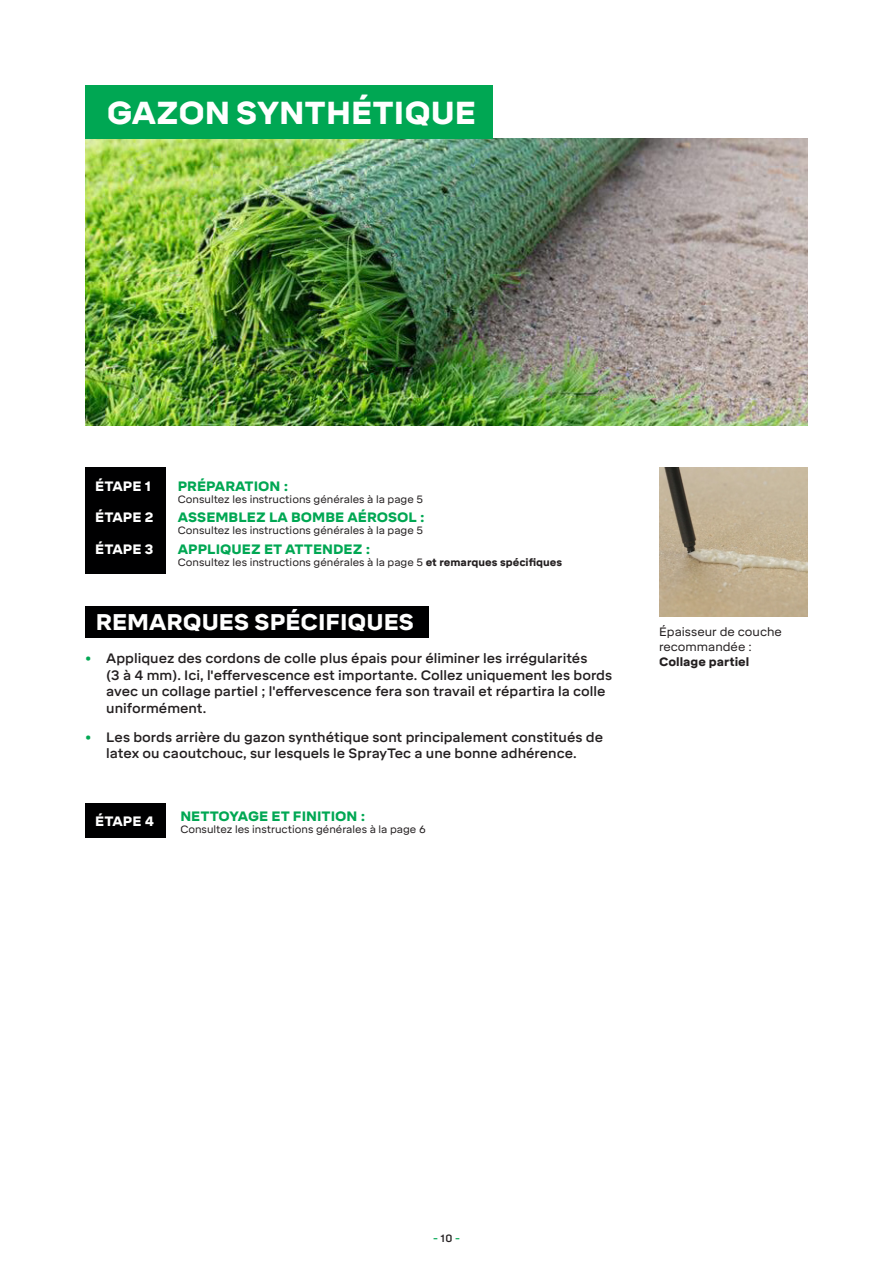
<style>
.page{position:relative;width:893px;height:1263px;background:#fff}
.page>*{position:absolute;margin:0;border:0;box-sizing:border-box;transform-origin:0 0}
.t1{font:900 31.5px "Mikro";color:#fff}
.t2{font:900 22.5px "Mikro";color:#fff}
.t3{font:500 13.5px/16.5px "Mikro";color:#231f20}
.Body_Tekst{font:900 13.5px "Mikro";color:#00a753}
.Body_Tekst-2{font:900 13.5px "Mikro";color:#fff}
.Body_Tekst-3{font:12px/15px "Mikro";color:#231f20}
.Body_Tekst-4{font:10.5px "Mikro";color:#231f20}
.t4{font:500 10.5px "Mikro";color:#00a753}
.s1{font-weight:900}
.s2{color:#00a753}
.s3{color:#231f20}
</style>
<div class="page">
<div style="left:85px;top:606px;width:344px;height:32px;background:#000001"></div>
<img style="left:85px;top:138px;width:723px;height:287px">
<img style="left:659px;top:468px;width:149px;height:149px">
<div style="left:85px;top:85px;width:408px;height:53px;background:#00a753"></div>
<div style="left:85px;top:468px;width:81px;height:106px;background:#000001"></div>
<div style="left:85px;top:803px;width:81px;height:34px;background:#000001"></div>
<h2 class="t1" style="left:107px;top:94px;width:371px">GAZON SYNTHÉTIQUE</h2>
<p class="Body_Tekst-2" style="left:95px;top:478px;width:58px">ÉTAPE 1</p>
<p class="Body_Tekst" style="left:178px;top:478px;width:112px">PRÉPARATION :</p>
<p class="Body_Tekst-4" style="left:178px;top:493px;width:247px">Consultez les instructions générales à la page 5</p>
<p class="Body_Tekst-2" style="left:95px;top:510px;width:60px">ÉTAPE 2</p>
<p class="Body_Tekst" style="left:178px;top:510px;width:248px">ASSEMBLEZ LA BOMBE AÉROSOL :</p>
<p class="Body_Tekst-4" style="left:178px;top:525px;width:247px">Consultez les instructions générales à la page 5</p>
<p class="Body_Tekst-2" style="left:95px;top:541px;width:60px">ÉTAPE 3</p>
<p class="Body_Tekst" style="left:178px;top:541px;width:194px">APPLIQUEZ ET ATTENDEZ :</p>
<p class="Body_Tekst-4" style="left:178px;top:556px;width:386px">Consultez les instructions générales à la page 5 <span class="s1">et remarques spécifiques</span></p>
<h2 class="t2" style="left:96px;top:609px;width:320px">REMARQUES SPÉCIFIQUES</h2>
<p class="t3" style="left:106px;top:650px;width:507px;text-indent:-21px"><span class="s2">•</span> Appliquez des cordons de colle plus épais pour éliminer les irrégularités<br>(3 à 4 mm). Ici, l'effervescence est importante. Collez uniquement les bords avec un collage partiel ; l'effervescence fera son travail et répartira la colle uniformément.</p>
<p class="t3" style="left:85px;top:729px;width:520px;text-align:center"><span class="s2">•</span> Les bords arrière du gazon synthétique sont principalement constitués de latex ou caoutchouc, sur lesquels le SprayTec a une bonne adhérence.</p>
<p class="Body_Tekst-2" style="left:95px;top:813px;width:60px">ÉTAPE 4</p>
<p class="Body_Tekst" style="left:180px;top:808px;width:186px">NETTOYAGE ET FINITION :</p>
<p class="Body_Tekst-4" style="left:180px;top:823px;width:247px">Consultez les instructions générales à la page 6</p>
<p class="Body_Tekst-3" style="left:659px;top:625px;width:124px">Épaisseur de couche recommandée :<br><span class="s1">Collage partiel</span></p>
<p class="t4" style="left:433px;top:1232px;width:28px">- <span class="s3">10</span> -</p>
</div>
